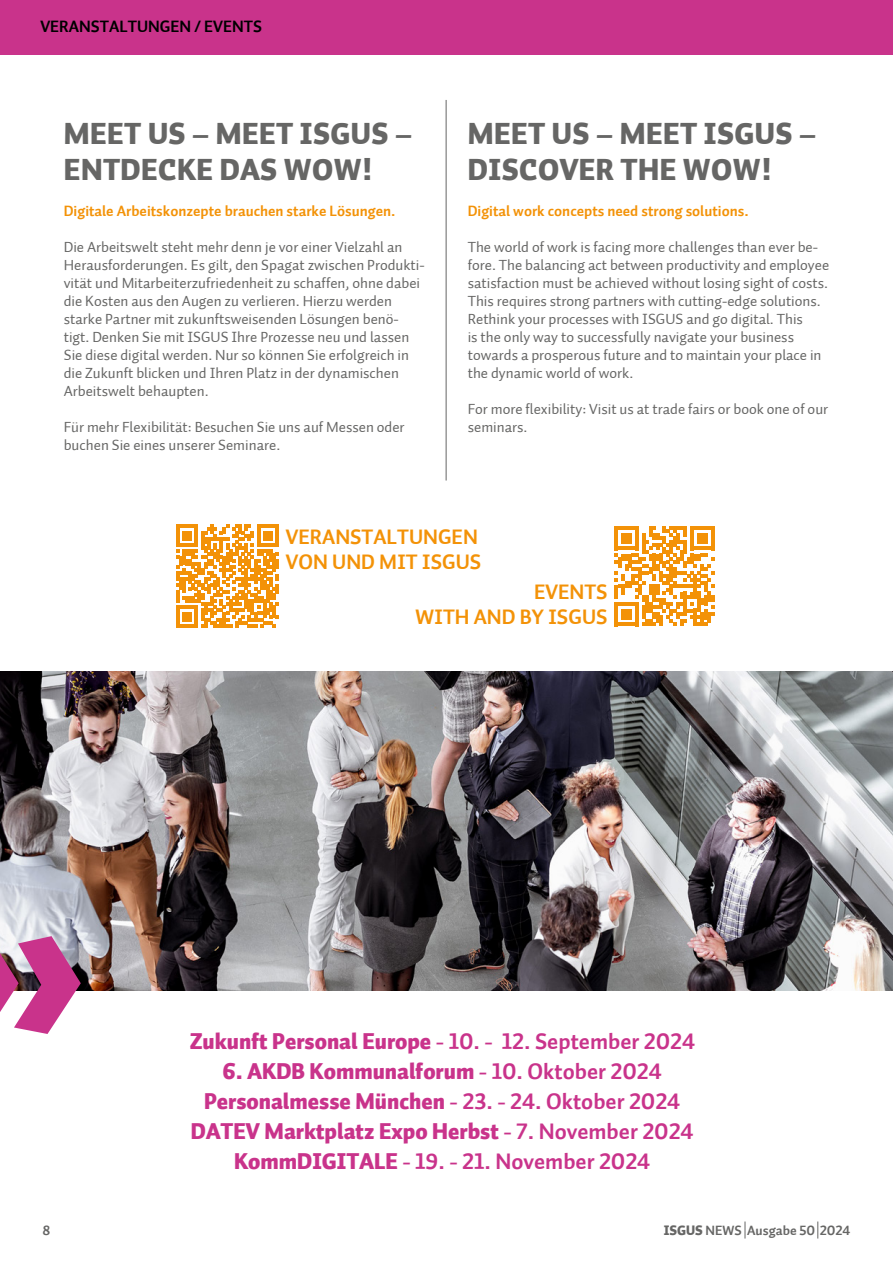
<style>
.page{position:relative;width:893px;height:1263px;background:#fff}
.page>*{position:absolute;margin:0;border:0;box-sizing:border-box;transform-origin:0 0}
.t1{font:30px/36px "Auto 1 Black LF";letter-spacing:.015em;color:#666665}
.t2{font:22.5px/30px "Auto 1 Black LF";color:#c9338b;text-align:center}
.t3{font:22.5px "Auto 1 Bold LF";color:#c9338b}
.t4{font:21px/25.2px "Auto 1 Bold LF";color:#f39207}
.t5{font:16.5px "Auto 1 Bold LF";color:#000}
.t6{font:15px/18px "Auto 1";color:#666665}
.t7{font:15px "Auto 1 Bold LF";color:#f39207}
.t8{font:13.5px "Auto 1 Bold LF";color:#666665}
.s1{font-family:"Auto 1 Bold LF"}
.s2{font-family:"Auto 1 Black LF"}
</style>
<div class="page">
<img style="left:0;top:671px;width:893px;height:319px">
<svg style="left:0;top:936px;width:81px;height:98px"></svg>
<hr style="left:446px;top:100px;width:1px;height:380px;background:#666665">
<svg style="left:745px;top:1221px;width:1px;height:17px"></svg>
<svg style="left:817px;top:1221px;width:1px;height:17px"></svg>
<svg style="left:176px;top:525px;width:103px;height:102px"></svg>
<svg style="left:614px;top:526px;width:100px;height:100px"></svg>
<div style="left:0;top:0;width:893px;height:54px;background:#c9338b"></div>
<p class="t5" style="left:40px;top:16px;width:223px">VERANSTALTUNGEN / EVENTS</p>
<h1 class="t1" style="left:64px;top:117px;width:350px">MEET US – MEET ISGUS –<br>ENTDECKE DAS WOW!</h1>
<p class="t7" style="left:64px;top:201px;width:333px">Digitale Arbeitskonzepte brauchen starke Lösungen.</p>
<p class="t6" style="left:64px;top:238px;width:362px">Die Arbeitswelt steht mehr denn je vor einer Vielzahl an Herausforderungen. Es gilt, den Spagat zwischen Produkti&shy;vität und Mitarbeiterzufriedenheit zu schaffen, ohne dabei die Kosten aus den Augen zu verlieren. Hierzu werden starke Partner mit zukunftsweisenden Lösungen benö&shy;tigt. Denken Sie mit ISGUS Ihre Prozesse neu und lassen Sie diese digital werden. Nur so können Sie erfolgreich in die Zukunft blicken und Ihren Platz in der dynamischen Arbeitswelt behaupten.</p>
<p class="t6" style="left:64px;top:418px;width:342px">Für mehr Flexibilität: Besuchen Sie uns auf Messen oder buchen Sie eines unserer Seminare.</p>
<h1 class="t1" style="left:468px;top:117px;width:350px">MEET US – MEET ISGUS –<br>DISCOVER THE WOW!</h1>
<p class="t7" style="left:468px;top:201px;width:282px">Digital work concepts need strong solutions.</p>
<p class="t6" style="left:468px;top:238px;width:363px">The world of work is facing more challenges than ever be&shy;fore. The balancing act between productivity and employee satisfaction must be achieved without losing sight of costs.<br>This requires strong partners with cutting-edge solutions.<br>Rethink your processes with ISGUS and go digital. This<br>is the only way to successfully navigate your business towards a prosperous future and to maintain your place in the dynamic world of work.</p>
<p class="t6" style="left:468px;top:400px;width:362px">For more flexibility: Visit us at trade fairs or book one of our seminars.</p>
<h3 class="t4" style="left:286px;top:525px;width:197px">VERANSTALTUNGEN<br>VON UND MIT ISGUS</h3>
<h3 class="t4" style="left:416px;top:579px;width:193px;text-align:right">EVENTS<br>WITH AND BY ISGUS</h3>
<h2 class="t2" style="left:189px;top:1027px;width:507px">Zukunft Personal Europe <span class="s1">- 10. - 12. September 2024</span></h2>
<h2 class="t2" style="left:191px;top:1057px;width:504px">6. AKDB Kommunalforum <span class="s1">- 10. Oktober 2024<br></span>Personalmesse München <span class="s1">- 23. - 24. Oktober 2024<br></span>DATEV Marktplatz Expo Herbst <span class="s1">- 7. November 2024</span></h2>
<h2 class="t3" style="left:234px;top:1146px;width:418px"><span class="s2">KommDIGITALE</span> - 19. - 21. November 2024</h2>
<p class="t8" style="left:43px;top:1222px;width:9px">8</p>
<p class="t8" style="left:664px;top:1222px;width:188px"><span class="s2">ISGUS</span> NEWS Ausgabe 50 2024</p>
</div>
